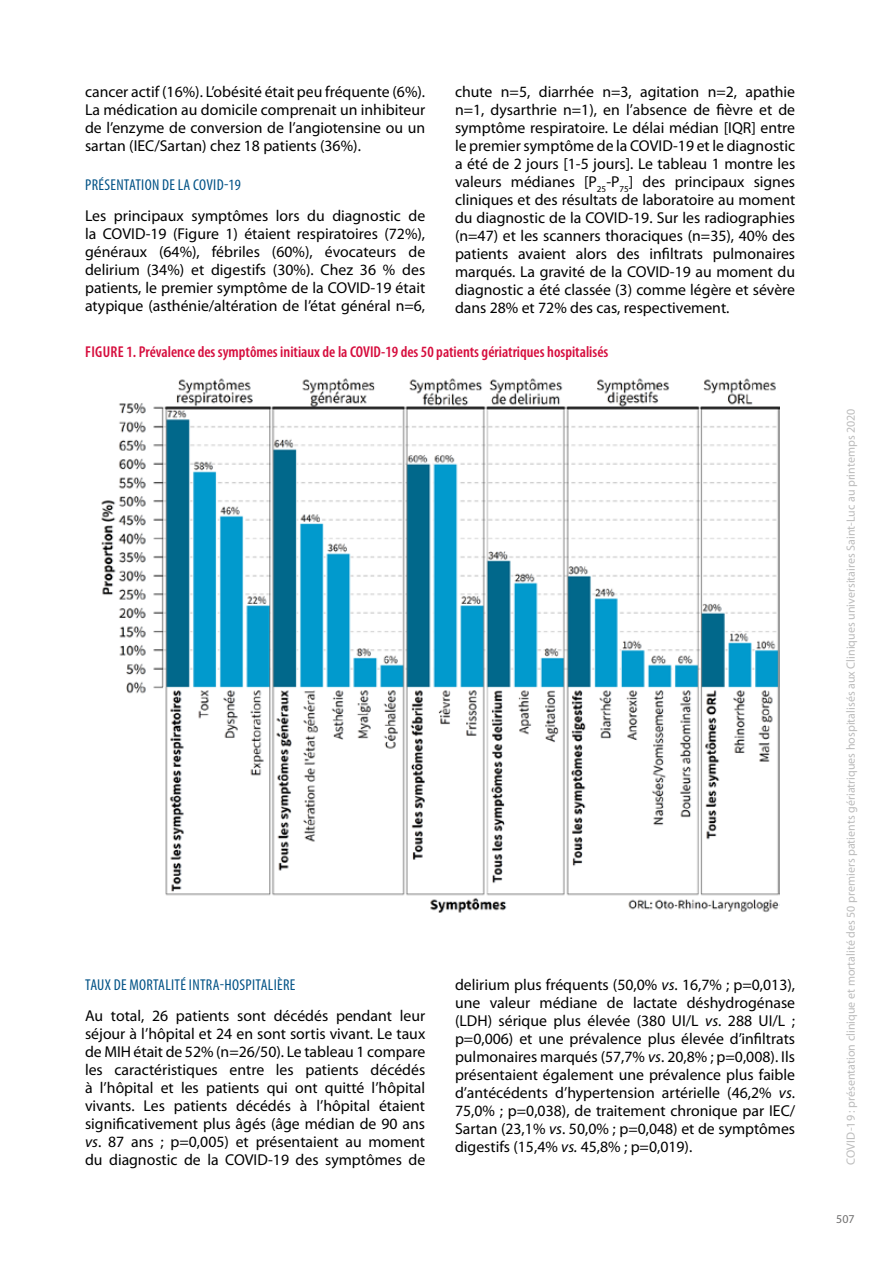
<style>
.page{position:relative;width:893px;height:1263px;background:#fff}
.page>*{position:absolute;margin:0;border:0;box-sizing:border-box;transform-origin:0 0}
.t1{font:15.75px/18px "Myriad Pro";color:#000;text-align:justify}
.t2{font:600 condensed 15.75px "Myriad Pro";color:#d60d3d}
.t3{font:condensed 15.75px "Myriad Pro";letter-spacing:.02em;color:#005286}
.t4{font:12px "Myriad Pro";color:#bcbcbc}
.t5{font:12px "Myriad Pro";color:#706f6f}
.s1{font-style:italic}
</style>
<div class="page">
<img style="left:101px;top:378px;width:678px;height:535px">
<p class="t1" style="left:85px;top:83px;width:342px">cancer actif (16%). L’obésité était peu fréquente (6%).<br>La médication au domicile comprenait un inhibiteur de l’enzyme de conversion de l’angiotensine ou un sartan (IEC/Sartan) chez 18 patients (36%).</p>
<p class="t3" style="left:85px;top:176px;width:157px">PRÉSENTATION DE LA COVID-19</p>
<p class="t1" style="left:85px;top:207px;width:342px">Les principaux symptômes lors du diagnostic de la COVID-19 (Figure 1) étaient respiratoires (72%), généraux (64%), fébriles (60%), évocateurs de delirium (34%) et digestifs (30%). Chez 36 % des patients, le premier symptôme de la COVID-19 était atypique (asthénie/altération de l’état général n=6,</p>
<p class="t1" style="left:455px;top:83px;width:342px">chute n=5, diarrhée n=3, agitation n=2, apathie n=1, dysarthrie n=1), en l’absence de fièvre et de symptôme respiratoire. Le délai médian [IQR] entre le premier symptôme de la COVID-19 et le diagnostic a été de 2 jours [1-5 jours]. Le tableau 1 montre les valeurs médianes [P<sub>25</sub>-P<sub>75</sub>] des principaux signes cliniques et des résultats de laboratoire au moment du diagnostic de la COVID-19. Sur les radiographies (n=47) et les scanners thoraciques (n=35), 40% des patients avaient alors des infiltrats pulmonaires marqués. La gravité de la COVID-19 au moment du diagnostic a été classée (3) comme légère et sévère dans 28% et 72% des cas, respectivement.</p>
<p class="t2" style="left:85px;top:343px;width:525px">FIGURE 1. Prévalence des symptômes initiaux de la COVID-19 des 50 patients gériatriques hospitalisés</p>
<p class="t3" style="left:85px;top:976px;width:212px">TAUX DE MORTALITÉ INTRA-HOSPITALIÈRE</p>
<p class="t1" style="left:85px;top:1007px;width:342px">Au total, 26 patients sont décédés pendant leur séjour à l’hôpital et 24 en sont sortis vivant. Le taux de MIH était de 52% (n=26/50). Le tableau 1 compare les caractéristiques entre les patients décédés à l’hôpital et les patients qui ont quitté l’hôpital vivants. Les patients décédés à l’hôpital étaient significativement plus âgés (âge médian de 90 ans <span class="s1">vs</span>. 87 ans ; p=0,005) et présentaient au moment du diagnostic de la COVID-19 des symptômes de</p>
<p class="t1" style="left:455px;top:976px;width:342px">delirium plus fréquents (50,0% <span class="s1">vs</span>. 16,7% ; p=0,013), une valeur médiane de lactate déshydrogénase (LDH) sérique plus élevée (380 UI/L <span class="s1">vs</span>. 288 UI/L ; p=0,006) et une prévalence plus élevée d’infiltrats pulmonaires marqués (57,7% <span class="s1">vs</span>. 20,8% ; p=0,008). Ils présentaient également une prévalence plus faible d’antécédents d’hypertension artérielle (46,2% <span class="s1">vs</span>.<br>75,0% ; p=0,038), de traitement chronique par IEC/ Sartan (23,1% <span class="s1">vs</span>. 50,0% ; p=0,048) et de symptômes digestifs (15,4% <span class="s1">vs.</span> 45,8% ; p=0,019).</p>
<p class="t4" style="left:844px;top:1165px;width:758px;rotate:-90deg">COVID-19 : présentation clinique et mortalité des 50 premiers patients gériatriques hospitalisés aux Cliniques universitaires Saint-Luc au printemps 2020</p>
<p class="t5" style="left:836px;top:1212px;width:20px">507</p>
</div>
